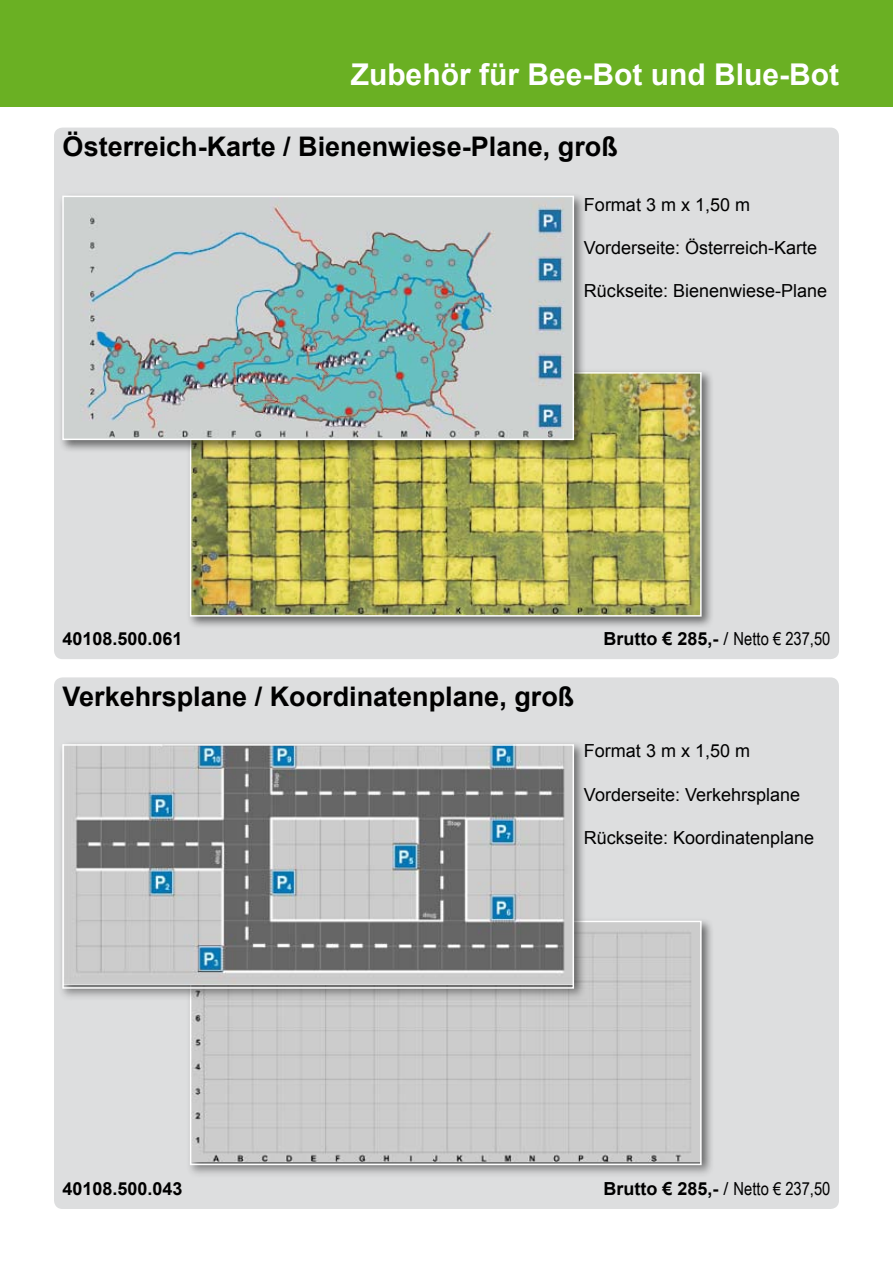
<style>
.page{position:relative;width:893px;height:1263px;background:#fff}
.page>*{position:absolute;margin:0;border:0;box-sizing:border-box;transform-origin:0 0}
.t1{font:700 30px "Arial";color:#fff}
.t2{font:700 27px "Arial";color:#000}
.t3{font:18px "Arial";color:#000}
.t4{font:700 18px "Arial";color:#000}
.s1{font-weight:400}
.s2{font-family:"Arial Narrow";font-weight:400}
</style>
<div class="page">
<div style="left:54px;top:128px;width:785px;height:531px;background:#dddedf;border-radius:9px"></div>
<div style="left:0;top:0;width:893px;height:106px;background:#6ab023"></div>
<div style="left:186px;top:368px;width:534px;height:268px;background:#000;opacity:.52"></div>
<img style="left:193px;top:375px;width:506px;height:239px">
<div style="left:190px;top:372px;width:512px;height:245px;border:2px solid #fff"></div>
<div style="left:59px;top:192px;width:534px;height:268px;background:#000;opacity:.52"></div>
<img style="left:65px;top:199px;width:506px;height:238px">
<div style="left:62px;top:196px;width:512px;height:244px;border:2px solid #fff"></div>
<div style="left:54px;top:677px;width:785px;height:532px;background:#dddedf;border-radius:9px"></div>
<div style="left:186px;top:917px;width:534px;height:268px;background:#000;opacity:.52"></div>
<img style="left:193px;top:924px;width:506px;height:237px">
<div style="left:190px;top:921px;width:512px;height:244px;border:2px solid #fff"></div>
<div style="left:59px;top:740px;width:534px;height:268px;background:#000;opacity:.52"></div>
<img style="left:65px;top:747px;width:506px;height:238px">
<div style="left:62px;top:744px;width:512px;height:245px;border:2px solid #fff"></div>
<h1 class="t1" style="left:351px;top:54px;width:490px">Zubehör für Bee-Bot und Blue-Bot</h1>
<h2 class="t2" style="left:63px;top:128px;width:557px">Österreich-Karte / Bienenwiese-Plane, groß</h2>
<p class="t3" style="left:584px;top:193px;width:168px">Format 3 m x 1,50 m</p>
<p class="t3" style="left:584px;top:236px;width:235px">Vorderseite: Österreich-Karte</p>
<p class="t3" style="left:584px;top:279px;width:245px">Rückseite: Bienenwiese-Plane</p>
<p class="t4" style="left:63px;top:627px;width:122px">40108.500.061</p>
<p class="t4" style="left:604px;top:627px;width:228px">Brutto € 285,- <span class="s1">/</span> <span class="s2">Netto € 237,50</span></p>
<h2 class="t2" style="left:63px;top:678px;width:513px">Verkehrsplane / Koordinatenplane, groß</h2>
<p class="t3" style="left:584px;top:739px;width:168px">Format 3 m x 1,50 m</p>
<p class="t3" style="left:584px;top:782px;width:218px">Vorderseite: Verkehrsplane</p>
<p class="t3" style="left:584px;top:825px;width:232px">Rückseite: Koordinatenplane</p>
<p class="t4" style="left:63px;top:1177px;width:122px">40108.500.043</p>
<p class="t4" style="left:604px;top:1177px;width:228px">Brutto € 285,- <span class="s1">/</span> <span class="s2">Netto € 237,50</span></p>
</div>
